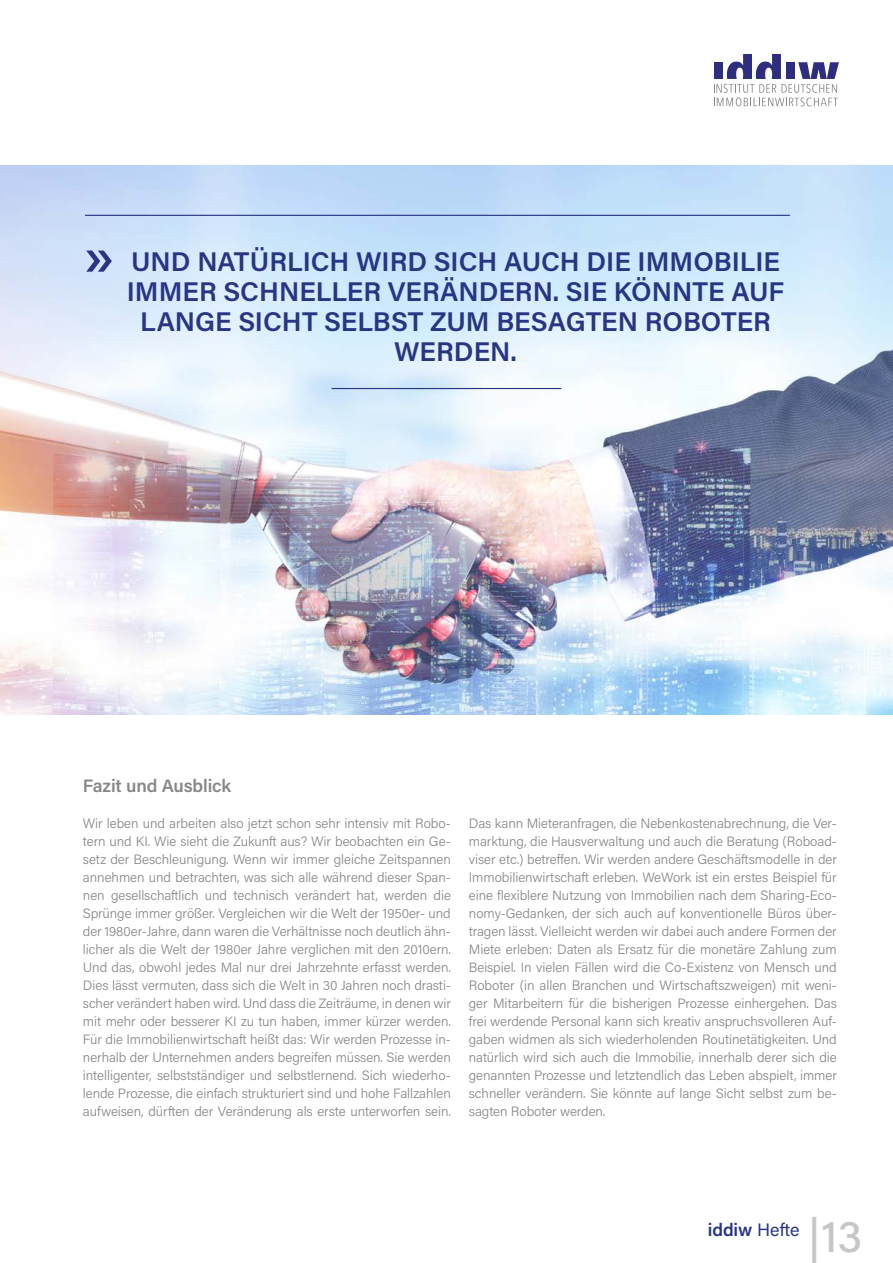
<style>
.page{position:relative;width:893px;height:1263px;background:#fff}
.page>*{position:absolute;margin:0;border:0;box-sizing:border-box;transform-origin:0 0}
.t1{font:600 54px "Acumin Pro";color:#283583}
.t2{font:500 45px "Acumin Pro";color:#c6c6c6}
.t3{font:600 27px/30px "Acumin Pro";color:#283583;text-align:center}
.t4{font:600 18px "Acumin Pro";letter-spacing:-.005em;color:#878787}
.t5{font:600 18px "Acumin Pro";color:#283583}
.t6{font:300 13.5px/18px "Acumin Pro";letter-spacing:-.005em;color:#878787;text-align:justify}
.s1{font-weight:400}
</style>
<div class="page">
<img style="left:0;top:166px;width:893px;height:548px">
<hr style="left:85px;top:215px;width:705px;height:1px;background:#283583">
<hr style="left:332px;top:388px;width:229px;height:1px;background:#283583">
<svg style="left:714px;top:54px;width:125px;height:52px"></svg>
<h1 class="t1" style="left:83px;top:223px;width:33px">»</h1>
<h3 class="t3" style="left:127px;top:245px;width:659px">UND NATÜRLICH WIRD SICH AUCH DIE IMMOBILIE IMMER SCHNELLER VERÄNDERN. SIE KÖNNTE AUF LANGE SICHT SELBST ZUM BESAGTEN ROBOTER WERDEN.</h3>
<h3 class="t4" style="left:83px;top:773px;width:150px">Fazit und Ausblick</h3>
<p class="t6" style="left:83px;top:814px;width:369px">Wir leben und arbeiten also jetzt schon sehr intensiv mit Robo&shy;tern und KI. Wie sieht die Zukunft aus? Wir beobachten ein Ge&shy;setz der Beschleunigung. Wenn wir immer gleiche Zeitspannen annehmen und betrachten, was sich alle während dieser Span&shy;nen gesellschaftlich und technisch verändert hat, werden die Sprünge immer größer. Vergleichen wir die Welt der 1950er- und der 1980er-Jahre, dann waren die Verhältnisse noch deutlich ähn&shy;licher als die Welt der 1980er Jahre verglichen mit den 2010ern.<br>Und das, obwohl jedes Mal nur drei Jahrzehnte erfasst werden.<br>Dies lässt vermuten, dass sich die Welt in 30 Jahren noch drasti&shy;scher verändert haben wird. Und dass die Zeiträume, in denen wir mit mehr oder besserer KI zu tun haben, immer kürzer werden.<br>Für die Immobilienwirtschaft heißt das: Wir werden Prozesse in&shy;nerhalb der Unternehmen anders begreifen müssen. Sie werden intelligenter, selbstständiger und selbstlernend. Sich wiederho&shy;lende Prozesse, die einfach strukturiert sind und hohe Fallzahlen aufweisen, dürften der Veränderung als erste unterworfen sein.</p>
<p class="t6" style="left:469px;top:814px;width:369px">Das kann Mieteranfragen, die Nebenkostenabrechnung, die Ver&shy;marktung, die Hausverwaltung und auch die Beratung (Roboad&shy;viser etc.) betreffen. Wir werden andere Geschäftsmodelle in der Immobilienwirtschaft erleben. WeWork ist ein erstes Beispiel für eine flexiblere Nutzung von Immobilien nach dem Sharing-Eco&shy;nomy-Gedanken, der sich auch auf konventionelle Büros über&shy;tragen lässt. Vielleicht werden wir dabei auch andere Formen der Miete erleben: Daten als Ersatz für die monetäre Zahlung zum Beispiel. In vielen Fällen wird die Co-Existenz von Mensch und Roboter (in allen Branchen und Wirtschaftszweigen) mit weni&shy;ger Mitarbeitern für die bisherigen Prozesse einhergehen. Das frei werdende Personal kann sich kreativ anspruchsvolleren Auf&shy;gaben widmen als sich wiederholenden Routinetätigkeiten. Und natürlich wird sich auch die Immobilie, innerhalb derer sich die genannten Prozesse und letztendlich das Leben abspielt, immer schneller verändern. Sie könnte auf lange Sicht selbst zum be&shy;sagten Roboter werden.</p>
<h3 class="t5" style="left:708px;top:1217px;width:93px">iddiw <span class="s1">Hefte</span></h3>
<h2 class="t2" style="left:808px;top:1205px;width:56px">|13</h2>
</div>
